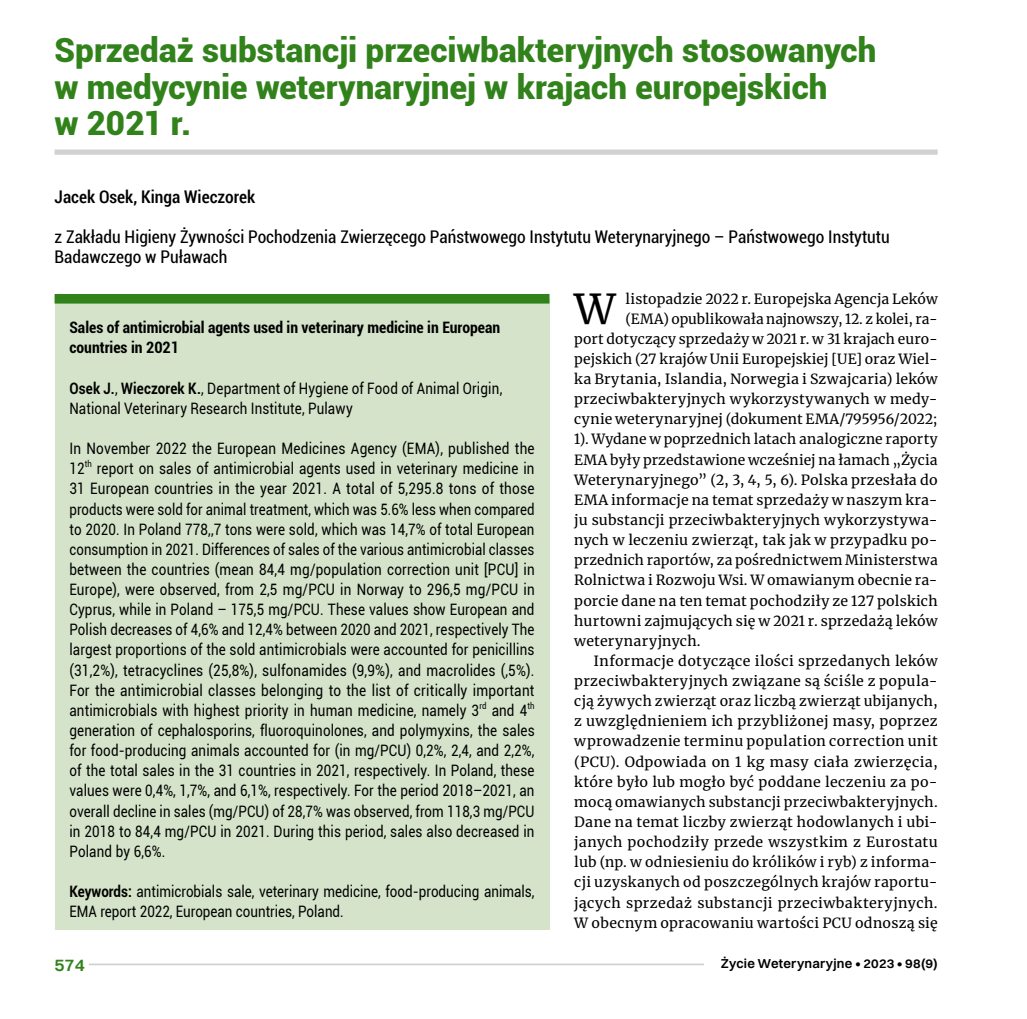
<style>
.page{position:relative;width:1027px;height:1019px;background:#fff}
.page>*{position:absolute;margin:0;border:0;box-sizing:border-box;transform-origin:0 0}
.t1{font:41.12px "Merriweather";color:#000}
.t2{font:900 33.25px/36.8px "Roboto";color:#32821c}
.t3{font:condensed 17.5px/20.1px "Roboto";color:#000}
.t4{font:500 condensed 17.5px "Roboto";color:#000}
.t5{font:600 17.5px "Switzer";color:#32821c}
.t6{font:15.75px/20.1px "Roboto";letter-spacing:.005em;color:#000;text-align:justify;scale:.86 1}
.t7{font:15.75px/20.1px "Roboto";letter-spacing:.005em;color:#000;scale:.85 1}
.t8{font:700 condensed 15.75px/20.1px "Roboto";color:#000}
.t9{font:14px "Merriweather";letter-spacing:.02em;color:#000}
.t10{font:600 13.12px "Switzer";letter-spacing:.015em;color:#000}
.s1{font-weight:700}
</style>
<div class="page">
<div style="left:55px;top:149px;width:883px;height:6px;background:#d2d1d1"></div>
<div style="left:55px;top:299px;width:494px;height:630px;background:#d4e3c9"></div>
<div style="left:55px;top:294px;width:494px;height:9px;background:#32821c"></div>
<hr style="left:55px;top:963px;width:658px;height:2px;background:#d2d1d1">
<div style="left:55px;top:955px;width:34px;height:17px;background:#fff"></div>
<div style="left:704px;top:957px;width:234px;height:15px;background:#fff"></div>
<h2 class="t2" style="left:55px;top:30px;width:823px">Sprzedaż substancji przeciwbakteryjnych stosowanych w medycynie weterynaryjnej w krajach europejskich<br>w 2021 r.</h2>
<p class="t4" style="left:55px;top:184px;width:202px">Jacek Osek, Kinga Wieczorek</p>
<p class="t3" style="left:55px;top:226px;width:837px">z Zakładu Higieny Żywności Pochodzenia Zwierzęcego Państwowego Instytutu Weterynaryjnego – Państwowego Instytutu<br>Badawczego w Puławach</p>
<h1 class="t1" style="left:574px;top:280px;width:43px">W</h1>
<p class="t9" style="left:626px;top:289px;width:314px">listopadzie 2022 r. Europejska Agencja Leków</p>
<p class="t9" style="left:626px;top:309px;width:314px">(EMA) opublikowała najnowszy, 12. z kolei, ra-</p>
<p class="t9" style="left:574px;top:329px;width:365px">port dotyczący sprzedaży w 2021 r. w 31 krajach euro-</p>
<p class="t9" style="left:574px;top:349px;width:365px">pejskich (27 krajów Unii Europejskiej [UE] oraz Wiel-</p>
<p class="t9" style="left:574px;top:369px;width:365px">ka Brytania, Islandia, Norwegia i Szwajcaria) leków</p>
<p class="t9" style="left:574px;top:389px;width:365px">przeciwbakteryjnych wykorzystywanych w medy-</p>
<p class="t9" style="left:574px;top:409px;width:365px">cynie weterynaryjnej (dokument EMA/795956/2022;</p>
<p class="t9" style="left:574px;top:430px;width:365px">1). Wydane w poprzednich latach analogiczne raporty</p>
<p class="t9" style="left:574px;top:450px;width:365px">EMA były przedstawione wcześniej na łamach „Życia</p>
<p class="t9" style="left:574px;top:470px;width:365px">Weterynaryjnego” (2, 3, 4, 5, 6). Polska przesłała do</p>
<p class="t9" style="left:574px;top:490px;width:365px">EMA informacje na temat sprzedaży w naszym kra-</p>
<p class="t9" style="left:574px;top:510px;width:365px">ju substancji przeciwbakteryjnych wykorzystywa-</p>
<p class="t9" style="left:574px;top:530px;width:365px">nych w leczeniu zwierząt, tak jak w przypadku po-</p>
<p class="t9" style="left:574px;top:550px;width:365px">przednich raportów, za pośrednictwem Ministerstwa</p>
<p class="t9" style="left:574px;top:570px;width:365px">Rolnictwa i Rozwoju Wsi. W omawianym obecnie ra-</p>
<p class="t9" style="left:574px;top:591px;width:365px">porcie dane na ten temat pochodziły ze 127 polskich</p>
<p class="t9" style="left:574px;top:611px;width:365px">hurtowni zajmujących się w 2021 r. sprzedażą leków</p>
<p class="t9" style="left:574px;top:631px;width:128px">weterynaryjnych.</p>
<p class="t9" style="left:593px;top:651px;width:346px">Informacje dotyczące ilości sprzedanych leków</p>
<p class="t9" style="left:574px;top:671px;width:365px">przeciwbakteryjnych związane są ściśle z popula-</p>
<p class="t9" style="left:574px;top:691px;width:365px">cją żywych zwierząt oraz liczbą zwierząt ubijanych,</p>
<p class="t9" style="left:574px;top:711px;width:365px">z uwzględnieniem ich przybliżonej masy, poprzez</p>
<p class="t9" style="left:574px;top:731px;width:365px">wprowadzenie terminu population correction unit</p>
<p class="t9" style="left:574px;top:752px;width:365px">(PCU). Odpowiada on 1 kg masy ciała zwierzęcia,</p>
<p class="t9" style="left:574px;top:772px;width:365px">które było lub mogło być poddane leczeniu za po-</p>
<p class="t9" style="left:574px;top:792px;width:365px">mocą omawianych substancji przeciwbakteryjnych.</p>
<p class="t9" style="left:574px;top:812px;width:365px">Dane na temat liczby zwierząt hodowlanych i ubi-</p>
<p class="t9" style="left:574px;top:832px;width:365px">janych pochodziły przede wszystkim z Eurostatu</p>
<p class="t9" style="left:574px;top:852px;width:365px">lub (np. w odniesieniu do królików i ryb) z informa-</p>
<p class="t9" style="left:574px;top:872px;width:365px">cji uzyskanych od poszczególnych krajów raportu-</p>
<p class="t9" style="left:574px;top:892px;width:365px">jących sprzedaż substancji przeciwbakteryjnych.</p>
<p class="t9" style="left:574px;top:913px;width:365px">W obecnym opracowaniu wartości PCU odnoszą się</p>
<p class="t8" style="left:69px;top:317px;width:432px">Sales of antimicrobial agents used in veterinary medicine in European countries in 2021</p>
<p class="t7" style="left:69px;top:377px;width:511px"><span class="s1">Osek J.</span>, <span class="s1">Wieczorek K.</span>, Department of Hygiene of Food of Animal Origin,<br>National Veterinary Research Institute, Pulawy</p>
<p class="t6" style="left:69px;top:438px;width:542px">In November 2022 the European Medicines Agency (EMA), published the 12<sup>th</sup> report on sales of antimicrobial agents used in veterinary medicine in 31 European countries in the year 2021. A total of 5,295.8 tons of those products were sold for animal treatment, which was 5.6% less when compared to 2020. In Poland 778,,7 tons were sold, which was 14,7% of total European consumption in 2021. Differences of sales of the various antimicrobial classes between the countries (mean 84,4 mg/population correction unit [PCU] in Europe), were observed, from 2,5 mg/PCU in Norway to 296,5 mg/PCU in Cyprus, while in Poland – 175,5 mg/PCU. These values show European and Polish decreases of 4,6% and 12,4% between 2020 and 2021, respectively The largest proportions of the sold antimicrobials were accounted for penicillins (31,2%), tetracyclines (25,8%), sulfonamides (9,9%), and macrolides (,5%).<br>For the antimicrobial classes belonging to the list of critically important antimicrobials with highest priority in human medicine, namely 3<sup>rd</sup> and 4<sup>th </sup>generation of cephalosporins, fluoroquinolones, and polymyxins, the sales for food-producing animals accounted for (in mg/PCU) 0,2%, 2,4, and 2,2%, of the total sales in the 31 countries in 2021, respectively. In Poland, these values were 0,4%, 1,7%, and 6,1%, respectively. For the period 2018–2021, an overall decline in sales (mg/PCU) of 28,7% was observed, from 118,3 mg/PCU in 2018 to 84,4 mg/PCU in 2021. During this period, sales also decreased in Poland by 6,6%.</p>
<p class="t7" style="left:69px;top:881px;width:549px"><span class="s1">Keywords:</span> antimicrobials sale, veterinary medicine, food-producing animals,<br>EMA report 2022, European countries, Poland.</p>
<p class="t5" style="left:55px;top:953px;width:32px">574</p>
<p class="t10" style="left:721px;top:955px;width:218px">Życie Weterynaryjne • 2023 • 98(9)</p>
</div>
